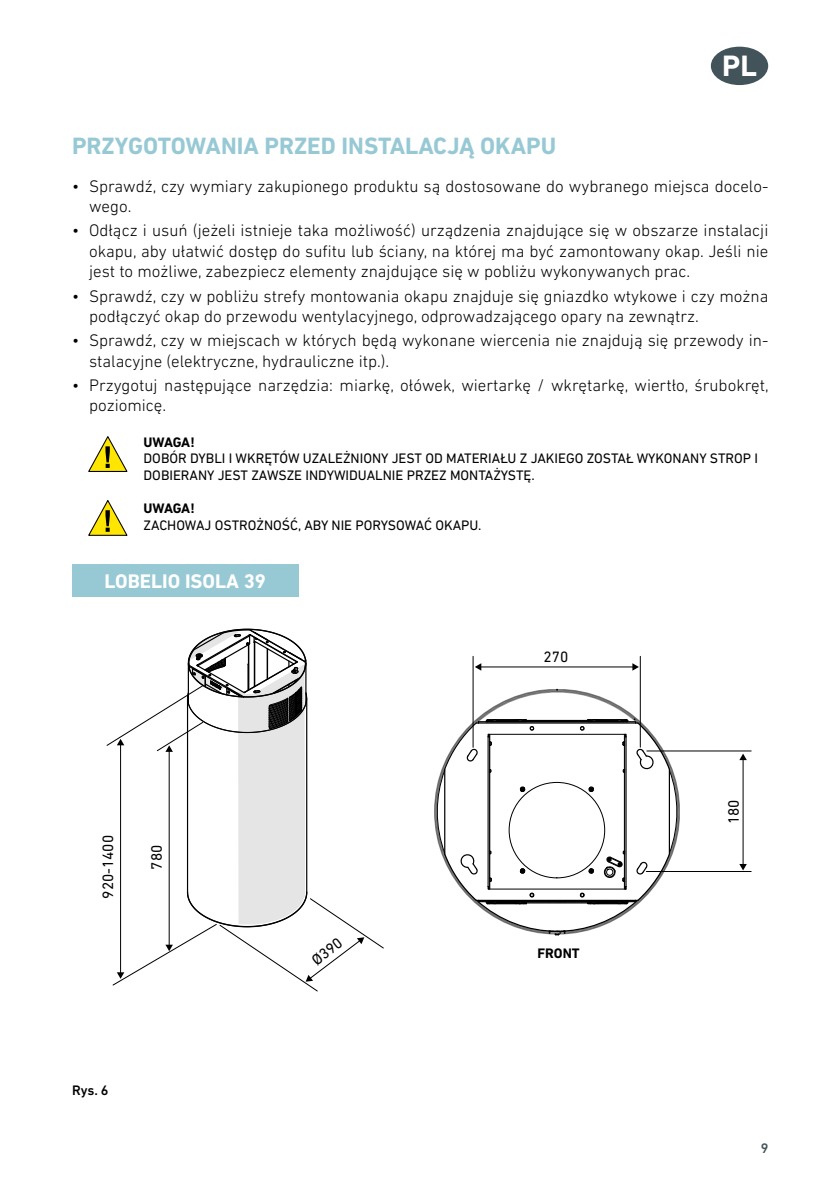
<style>
.page{position:relative;width:840px;height:1191px;background:#fff}
.page>*{position:absolute;margin:0;border:0;box-sizing:border-box;transform-origin:0 0}
.t1{font:700 30px "DIN Next LT Pro";color:#fff}
.t2{font:700 24px "DIN Next LT Pro";color:#97c9d5}
.t3{font:700 20px "DIN Next LT Pro";color:#fff}
.t4{font:300 17px/20.4px "DIN Next LT Pro";color:#000}
.t5{font:15.2px "DIN Next LT Pro";color:#010202}
.t6{font:14px/16.8px "DIN Next LT Pro";color:#000}
.t7{font:700 14px "DIN Next LT Pro";letter-spacing:-.015em;color:#000}
.t8{font:500 14px "DIN Next LT Pro";color:#000}
.t9{font:500 14px "DIN Next LT Pro";color:#42535a}
</style>
<div class="page">
<div style="left:710px;top:47px;width:57px;height:38px;background:#42535a;border-radius:50%"></div>
<div style="left:72px;top:564px;width:226px;height:33px;background:#97c9d5"></div>
<svg style="left:88px;top:500px;width:40px;height:36px"></svg>
<svg style="left:88px;top:436px;width:40px;height:36px"></svg>
<hr style="left:639px;top:656px;width:1px;height:91px;background:#000">
<hr style="left:472px;top:656px;width:1px;height:91px;background:#000">
<hr style="left:480px;top:666px;width:153px;height:1px;background:#000">
<svg style="left:475px;top:663px;width:6px;height:7px"></svg>
<svg style="left:632px;top:663px;width:6px;height:7px"></svg>
<hr style="left:646px;top:871px;width:104px;height:1px;background:#000">
<hr style="left:646px;top:750px;width:104px;height:1px;background:#000">
<hr style="left:742px;top:759px;width:1px;height:106px;background:#000">
<svg style="left:739px;top:753px;width:7px;height:7px"></svg>
<svg style="left:739px;top:864px;width:7px;height:6px"></svg>
<svg style="left:434px;top:689px;width:245px;height:247px"></svg>
<svg style="left:106px;top:628px;width:278px;height:364px"></svg>
<h1 class="t1" style="left:721px;top:48px;width:36px">PL</h1>
<h2 class="t2" style="left:72px;top:132px;width:485px">PRZYGOTOWANIA PRZED INSTALACJĄ OKAPU</h2>
<p class="t4" style="left:89px;top:175px;width:680px;text-indent:-17px">• Sprawdź, czy wymiary zakupionego produktu są dostosowane do wybranego miejsca docelo&shy;wego.</p>
<p class="t4" style="left:89px;top:220px;width:680px;text-align:justify;text-indent:-17px">• Odłącz i usuń (jeżeli istnieje taka możliwość) urządzenia znajdujące się w obszarze instalacji okapu, aby ułatwić dostęp do sufitu lub ściany, na której ma być zamontowany okap. Jeśli nie jest to możliwe, zabezpiecz elementy znajdujące się w pobliżu wykonywanych prac.</p>
<p class="t4" style="left:89px;top:285px;width:680px;text-indent:-17px">• Sprawdź, czy w pobliżu strefy montowania okapu znajduje się gniazdko wtykowe i czy można podłączyć okap do przewodu wentylacyjnego, odprowadzającego opary na zewnątrz.</p>
<p class="t4" style="left:89px;top:330px;width:680px;text-indent:-17px">• Sprawdź, czy w miejscach w których będą wykonane wiercenia nie znajdują się przewody in&shy;stalacyjne (elektryczne, hydrauliczne itp.).</p>
<p class="t4" style="left:89px;top:375px;width:680px;text-indent:-17px">• Przygotuj następujące narzędzia: miarkę, ołówek, wiertarkę / wkrętarkę, wiertło, śrubokręt, poziomicę.</p>
<p class="t7" style="left:143px;top:433px;width:53px">UWAGA!</p>
<p class="t6" style="left:143px;top:450px;width:615px">DOBÓR DYBLI I WKRĘTÓW UZALEŻNIONY JEST OD MATERIAŁU Z JAKIEGO ZOSTAŁ WYKONANY STROP I<br>DOBIERANY JEST ZAWSZE INDYWIDUALNIE PRZEZ MONTAŻYSTĘ.</p>
<p class="t7" style="left:143px;top:500px;width:53px">UWAGA!</p>
<p class="t6" style="left:143px;top:517px;width:339px">ZACHOWAJ OSTROŻNOŚĆ, ABY NIE PORYSOWAĆ OKAPU.</p>
<p class="t3" style="left:104px;top:569px;width:163px">LOBELIO ISOLA 39</p>
<p class="t5" style="left:99px;top:898px;width:65px;rotate:-90deg">920-1400</p>
<p class="t5" style="left:148px;top:869px;width:26px;rotate:-90deg">780</p>
<p class="t8" style="left:72px;top:1081px;width:38px">Rys. 6</p>
<p class="t5" style="left:308px;top:955px;width:36px;rotate:-38deg">Ø390</p>
<p class="t5" style="left:543px;top:648px;width:26px">270</p>
<p class="t7" style="left:537px;top:945px;width:44px">FRONT</p>
<p class="t5" style="left:724px;top:824px;width:26px;rotate:-90deg">180</p>
<p class="t9" style="left:760px;top:1139px;width:9px">9</p>
</div>
